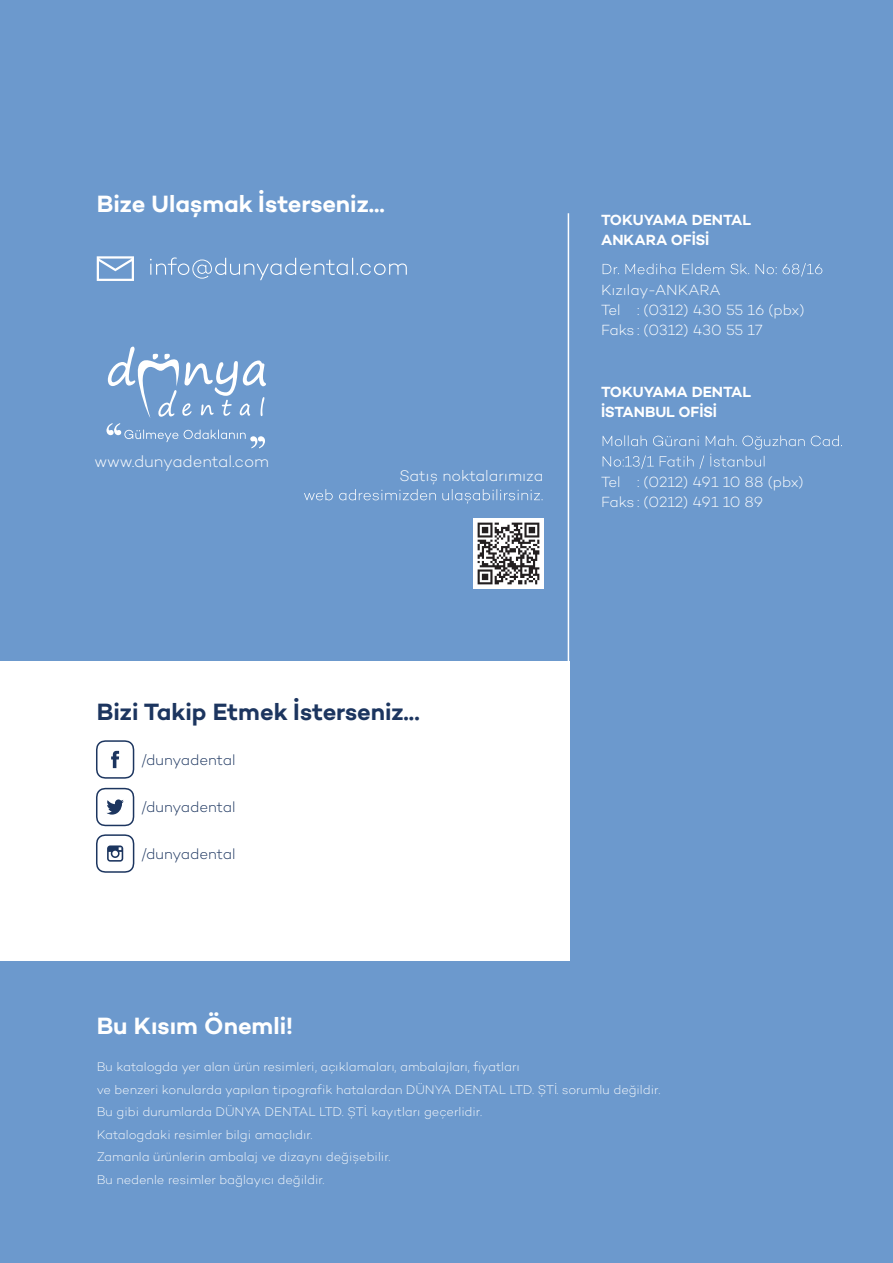
<style>
.page{position:relative;width:893px;height:1263px;background:#6c99cd}
.page>*{position:absolute;margin:0;border:0;box-sizing:border-box;transform-origin:0 0}
.t1{font:600 24px "Campton";color:#fff}
.t2{font:600 24px "Campton";color:#1c355f}
.t3{font:300 16.5px "Campton";color:#fff}
.t4{font:300 15.6px "Campton";color:#fff}
.t5{font:300 15px/20.4px "Campton";color:#fff}
.t6{font:600 15px/20.4px "Campton";color:#fff}
.t7{font:300 15px "Campton";color:#1c355f}
.t8{font:200 12.75px/22.5px "Campton";color:#fff}
</style>
<div class="page">
<div style="left:0;top:661px;width:569px;height:300px;background:#fff"></div>
<svg style="left:603px;top:263px;width:219px;height:13px"></svg>
<svg style="left:603px;top:435px;width:239px;height:34px"></svg>
<svg style="left:150px;top:257px;width:257px;height:23px"></svg>
<svg style="left:304px;top:489px;width:239px;height:15px"></svg>
<svg style="left:97px;top:256px;width:37px;height:25px"></svg>
<svg style="left:96px;top:787px;width:39px;height:40px"></svg>
<svg style="left:96px;top:740px;width:39px;height:39px"></svg>
<svg style="left:96px;top:834px;width:39px;height:39px"></svg>
<hr style="left:568px;top:213px;width:1px;height:680px;background:#fff">
<img style="left:473px;top:518px;width:70px;height:70px">
<svg style="left:106px;top:347px;width:160px;height:101px"></svg>
<h1 class="t1" style="left:97px;top:188px;width:290px">Bize Ulaşmak İ sterseniz...</h1>
<p class="t3" style="left:94px;top:451px;width:176px">www.dunyadental.com</p>
<p class="t4" style="left:399px;top:466px;width:145px">Satış noktalarımıza</p>
<p class="t6" style="left:601px;top:209px;width:152px">TOKUYAMA DENTAL<br>ANKARA OFİSİ</p>
<p class="t5" style="left:601px;top:279px;width:205px">Kızılay-ANKARA<br>Tel : (0312) 430 55 16 (pbx)<br>Faks : (0312) 430 55 17</p>
<p class="t6" style="left:601px;top:381px;width:152px">TOKUYAMA DENTAL<br>İSTANBUL OFİSİ</p>
<p class="t5" style="left:601px;top:471px;width:204px">Tel : (0212) 491 10 88 (pbx)<br>Faks : (0212) 491 10 89</p>
<h1 class="t2" style="left:97px;top:696px;width:324px">Bizi Takip Etmek İ sterseniz...</h1>
<p class="t7" style="left:141px;top:750px;width:96px">/dunyadental</p>
<p class="t7" style="left:141px;top:798px;width:96px">/dunyadental</p>
<p class="t7" style="left:141px;top:844px;width:96px">/dunyadental</p>
<h1 class="t1" style="left:97px;top:1010px;width:198px">Bu Kısım Önemli!</h1>
<p class="t8" style="left:97px;top:1055px;width:565px">Bu katalogda yer alan ürün resimleri, açıklamaları, ambalajları, fiyatları<br>ve benzeri konularda yapılan tipografik hatalardan DÜNYA DENTAL LTD. ŞTİ. sorumlu değildir.<br>Bu gibi durumlarda DÜNYA DENTAL LTD. ŞTİ. kayıtları geçerlidir.<br>Katalogdaki resimler bilgi amaçlıdır.<br>Zamanla ürünlerin ambalaj ve dizaynı değişebilir.<br>Bu nedenle resimler bağlayıcı değildir.</p>
</div>
